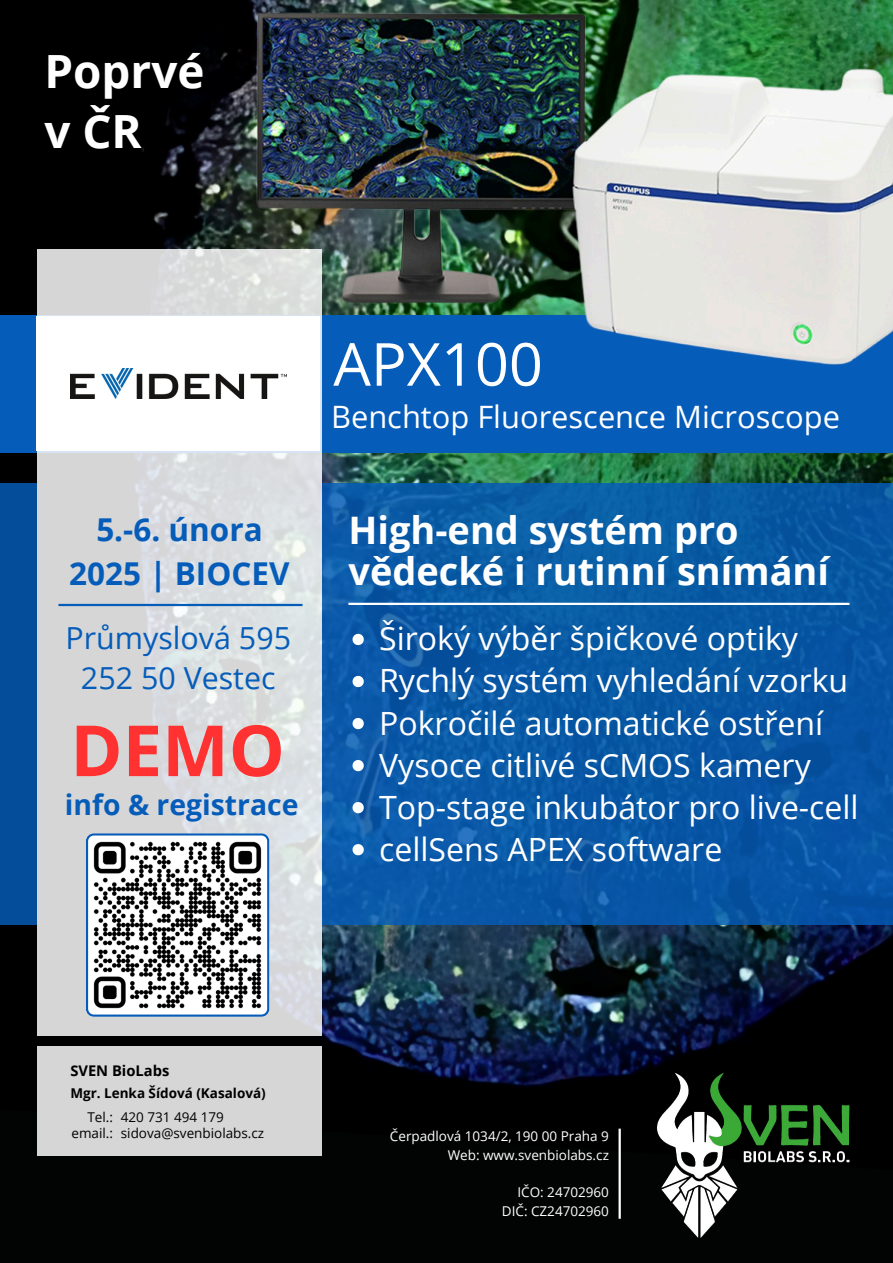
<style>
.page{position:relative;width:893px;height:1263px;background:#020303}
.page>*{position:absolute;margin:0;border:0;box-sizing:border-box;transform-origin:0 0}
.t1{font:700 70.57px "Open Sans";color:#ff3131}
.t2{font:59.4px "Open Sans";color:#fff}
.t3{font:700 45.83px/60.2px "Open Sans";color:#fff}
.t4{font:700 37.95px/41.4px "Open Sans";color:#fff}
.t5{font:32.03px "Open Sans";color:#fff}
.t6{font:700 31.5px/43.9px "Open Sans";color:#055cb9;text-align:center}
.t7{font:30.83px "Open Sans";color:#fff}
.t8{font:30.38px/39.9px "Open Sans";color:#055cb9;text-align:center}
.t9{font:700 28.35px "Open Sans";color:#055cb9}
.t10{font:700 14.7px "Open Sans";color:#000}
.t11{font:13.5px "Open Sans";color:#fff}
.t12{font:13.5px "Open Sans";color:#000}
.t13{font:700 13.5px "Open Sans";color:#000}
</style>
<div class="page">
<img style="left:0;top:65px;width:893px;height:1091px">
<div style="left:0;top:315px;width:893px;height:137px;background:#055cb9"></div>
<svg style="left:37px;top:250px;width:285px;height:786px;background:#dee0e1"></svg>
<div style="left:0;top:483px;width:37px;height:442px;background:#044d9b"></div>
<div style="left:322px;top:483px;width:571px;height:442px;background:#0858a5"></div>
<img style="left:219px;top:0;width:674px;height:383px">
<img style="left:652px;top:1067px;width:214px;height:171px">
<hr style="left:348px;top:603px;width:501px;height:2px;background:#fff">
<hr style="left:58px;top:604px;width:244px;height:2px;background:#055cb9">
<img style="left:70px;top:369px;width:216px;height:29px">
<hr style="left:618px;top:1128px;width:3px;height:91px;background:#fff">
<div style="left:37px;top:1046px;width:285px;height:109px;background:#d6d6d6"></div>
<svg style="left:352px;top:634px;width:12px;height:11px"></svg>
<svg style="left:352px;top:676px;width:12px;height:11px"></svg>
<svg style="left:352px;top:718px;width:12px;height:11px"></svg>
<svg style="left:352px;top:760px;width:12px;height:11px"></svg>
<svg style="left:352px;top:802px;width:12px;height:11px"></svg>
<svg style="left:352px;top:844px;width:12px;height:11px"></svg>
<svg style="left:86px;top:833px;width:183px;height:184px"></svg>
<h6 class="t3" style="left:44px;top:40px;width:161px">Poprvé v ČR</h6>
<h4 class="t6" style="left:69px;top:507px;width:222px">5.-6. února<br>2025 | BIOCEV</h4>
<p class="t8" style="left:65px;top:617px;width:227px">Průmyslová 595<br>252 50 Vestec</p>
<p class="t1" style="left:70px;top:701px;width:216px">DEMO</p>
<h2 class="t9" style="left:65px;top:785px;width:235px">info &amp; registrace</h2>
<p class="t2" style="left:333px;top:322px;width:211px">APX100</p>
<p class="t7" style="left:331px;top:395px;width:510px">Benchtop Fluorescence Microscope</p>
<p class="t4" style="left:348px;top:508px;width:482px">High-end systém pro vědecké i rutinní snímání</p>
<h3 class="t5" style="left:379px;top:616px;width:420px">Široký výběr špičkové optiky</h3>
<p class="t5" style="left:379px;top:658px;width:470px">Rychlý systém vyhledání vzorku</p>
<p class="t5" style="left:379px;top:700px;width:445px">Pokročilé automatické ostření</p>
<h6 class="t5" style="left:379px;top:742px;width:433px">Vysoce citlivé sCMOS kamery</h6>
<h1 class="t5" style="left:379px;top:784px;width:481px">Top-stage inkubátor pro live-cell</h1>
<p class="t5" style="left:379px;top:826px;width:345px">cellSens APEX software</p>
<h5 class="t10" style="left:70px;top:1060px;width:100px">SVEN BioLabs</h5>
<p class="t12" style="left:121px;top:1108px;width:105px">420 731 494 179</p>
<p class="t12" style="left:121px;top:1124px;width:145px">sidova@svenbiolabs.cz</p>
<p class="t13" style="left:70px;top:1084px;width:197px">Mgr. Lenka Šídová (Kasalová)</p>
<p class="t12" style="left:87px;top:1108px;width:27px">Tel.:</p>
<p class="t12" style="left:71px;top:1124px;width:43px">email.:</p>
<p class="t11" style="left:390px;top:1127px;width:220px">Čerpadlová 1034/2, 190 00 Praha 9</p>
<p class="t11" style="left:448px;top:1145px;width:163px">Web: www.svenbiolabs.cz</p>
<p class="t11" style="left:517px;top:1182px;width:93px">IČO: 24702960</p>
<p class="t11" style="left:502px;top:1201px;width:109px">DIČ: CZ24702960</p>
</div>
